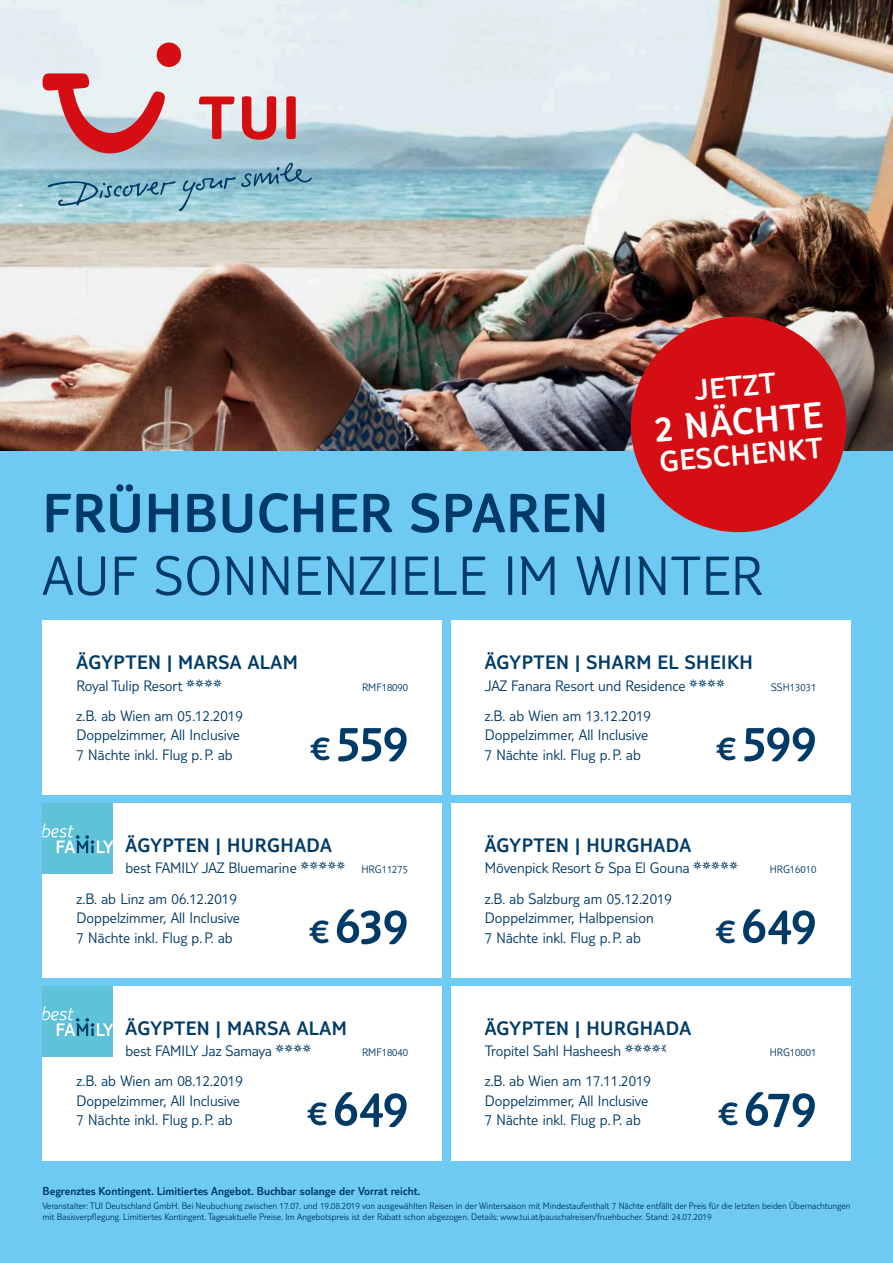
<style>
.page{position:relative;width:893px;height:1263px;background:#fff}
.page>*{position:absolute;margin:0;border:0;box-sizing:border-box;transform-origin:0 0}
.t1{font:300 57px "TUI Type";letter-spacing:.015em;color:#003b68}
.t2{font:300 57px "TUI Type";letter-spacing:.015em;color:#003b68}
.t3{font:300 51px "TUI Type";letter-spacing:-.02em;color:#003b68}
.t4{font:300 38.25px "TUI Type";color:#fff}
.t5{font:300 30.3px "TUI Type";color:#fff}
.t6{font:300 20.25px "TUI Type";letter-spacing:.025em;color:#003b68}
.t7{font:300 15.75px/19.5px "TUI Type";color:#003b68}
.t8{font:300 12px "TUI Type";color:#003b68}
.t9{font:300 11.25px "TUI Type";color:#003b68}
.t10{font:300 9.75px/11.7px "TUI Type";color:#003b68}
.s1{font-size:35.7px}
</style>
<div class="page">
<img style="left:0;top:0;width:893px;height:451px">
<div style="left:0;top:451px;width:893px;height:812px;background:#6ecaf3"></div>
<div style="left:157px;top:43px;width:24px;height:24px;background:#d40e13;border-radius:50%"></div>
<svg style="left:43px;top:73px;width:269px;height:138px;background:#b4b4bd"></svg>
<div style="left:43px;top:620px;width:399px;height:175px;background:#fff"></div>
<div style="left:451px;top:620px;width:399px;height:175px;background:#fff"></div>
<div style="left:43px;top:803px;width:399px;height:174px;background:#fff"></div>
<div style="left:451px;top:803px;width:399px;height:174px;background:#fff"></div>
<div style="left:43px;top:986px;width:399px;height:174px;background:#fff"></div>
<div style="left:451px;top:986px;width:399px;height:174px;background:#fff"></div>
<svg style="left:622px;top:307px;width:233px;height:226px;background:#b8373e"></svg>
<div style="left:43px;top:803px;width:70px;height:70px;background:#5fc3d8"></div>
<svg style="left:43px;top:823px;width:70px;height:30px"></svg>
<div style="left:43px;top:986px;width:70px;height:70px;background:#5fc3d8"></div>
<svg style="left:43px;top:1006px;width:70px;height:30px"></svg>
<h3 class="t5" style="left:693px;top:373px;width:83px;rotate:-5deg">JETZT</h3>
<h3 class="t4" style="left:653px;top:407px;width:170px;rotate:-5deg">2 NÄCHTE</h3>
<h3 class="t5" style="left:658px;top:445px;width:165px;rotate:-5deg">GESCHENKT</h3>
<h1 class="t2" style="left:43px;top:480px;width:567px">FRÜHBUCHER SPAREN</h1>
<h1 class="t1" style="left:43px;top:544px;width:722px">AUF SONNENZIELE IM WINTER</h1>
<p class="t6" style="left:77px;top:651px;width:223px">ÄGYPTEN | MARSA ALAM</p>
<p class="t7" style="left:77px;top:675px;width:148px">Royal Tulip Resort ✔</p>
<p class="t9" style="left:362px;top:680px;width:48px">RMF18090</p>
<p class="t7" style="left:77px;top:705px;width:168px">z.B. ab Wien am 05.12.2019<br>Doppelzimmer, All Inclusive<br>7 Nächte inkl. Flug p.P. ab</p>
<h2 class="t3" style="left:310px;top:713px;width:100px"><span class="s1">€</span> 559</h2>
<p class="t6" style="left:125px;top:833px;width:208px">ÄGYPTEN | HURGHADA</p>
<p class="t7" style="left:125px;top:858px;width:173px">best FAMILY JAZ Bluemarine</p>
<p class="t9" style="left:361px;top:863px;width:48px">HRG11275</p>
<p class="t7" style="left:77px;top:888px;width:165px">z.B. ab Linz am 06.12.2019<br>Doppelzimmer, All Inclusive<br>7 Nächte inkl. Flug p.P. ab</p>
<h2 class="t3" style="left:309px;top:896px;width:100px"><span class="s1">€</span> 639</h2>
<p class="t6" style="left:125px;top:1016px;width:223px">ÄGYPTEN | MARSA ALAM</p>
<p class="t7" style="left:125px;top:1041px;width:188px">best FAMILY Jaz Samaya ✔</p>
<p class="t9" style="left:362px;top:1046px;width:48px">RMF18040</p>
<p class="t7" style="left:77px;top:1071px;width:168px">z.B. ab Wien am 08.12.2019<br>Doppelzimmer, All Inclusive<br>7 Nächte inkl. Flug p.P. ab</p>
<h2 class="t3" style="left:307px;top:1079px;width:102px"><span class="s1">€</span> 649</h2>
<p class="t6" style="left:485px;top:651px;width:270px">ÄGYPTEN | SHARM EL SHEIKH</p>
<p class="t7" style="left:485px;top:675px;width:242px">JAZ Fanara Resort und Residence ✔</p>
<p class="t9" style="left:771px;top:680px;width:47px">SSH13031</p>
<p class="t7" style="left:485px;top:705px;width:168px">z.B. ab Wien am 13.12.2019<br>Doppelzimmer, All Inclusive<br>7 Nächte inkl. Flug p.P. ab</p>
<h2 class="t3" style="left:716px;top:713px;width:102px"><span class="s1">€</span> 599</h2>
<p class="t6" style="left:485px;top:833px;width:208px">ÄGYPTEN | HURGHADA</p>
<p class="t7" style="left:485px;top:858px;width:206px">Mövenpick Resort &amp; Spa El Gouna</p>
<p class="t9" style="left:770px;top:863px;width:48px">HRG16010</p>
<p class="t7" style="left:485px;top:888px;width:189px">z.B. ab Salzburg am 05.12.2019<br>Doppelzimmer, Halbpension<br>7 Nächte inkl. Flug p.P. ab</p>
<h2 class="t3" style="left:715px;top:896px;width:102px"><span class="s1">€</span> 649</h2>
<p class="t6" style="left:485px;top:1016px;width:208px">ÄGYPTEN | HURGHADA</p>
<p class="t7" style="left:485px;top:1041px;width:138px">Tropitel Sahl Hasheesh</p>
<p class="t9" style="left:770px;top:1046px;width:48px">HRG10001</p>
<p class="t7" style="left:485px;top:1071px;width:168px">z.B. ab Wien am 17.11.2019<br>Doppelzimmer, All Inclusive<br>7 Nächte inkl. Flug p.P. ab</p>
<h2 class="t3" style="left:718px;top:1079px;width:100px"><span class="s1">€</span> 679</h2>
<p class="t8" style="left:43px;top:1184px;width:379px">Begrenztes Kontingent. Limitiertes Angebot. Buchbar solange der Vorrat reicht.</p>
<p class="t10" style="left:43px;top:1199px;width:809px">Veranstalter: TUI Deutschland GmbH. Bei Neubuchung zwischen 17.07. und 19.08.2019 von ausgewählten Reisen in der Wintersaison mit Mindestaufenthalt 7 Nächte entfällt der Preis für die letzten beiden Übernachtungen mit Basisverpflegung. Limitiertes Kontingent. Tagesaktuelle Preise. Im Angebotspreis ist der Rabatt schon abgezogen. Details: www.tui.at/pauschalreisen/fruehbucher. Stand: 24.07.2019</p>
</div>
